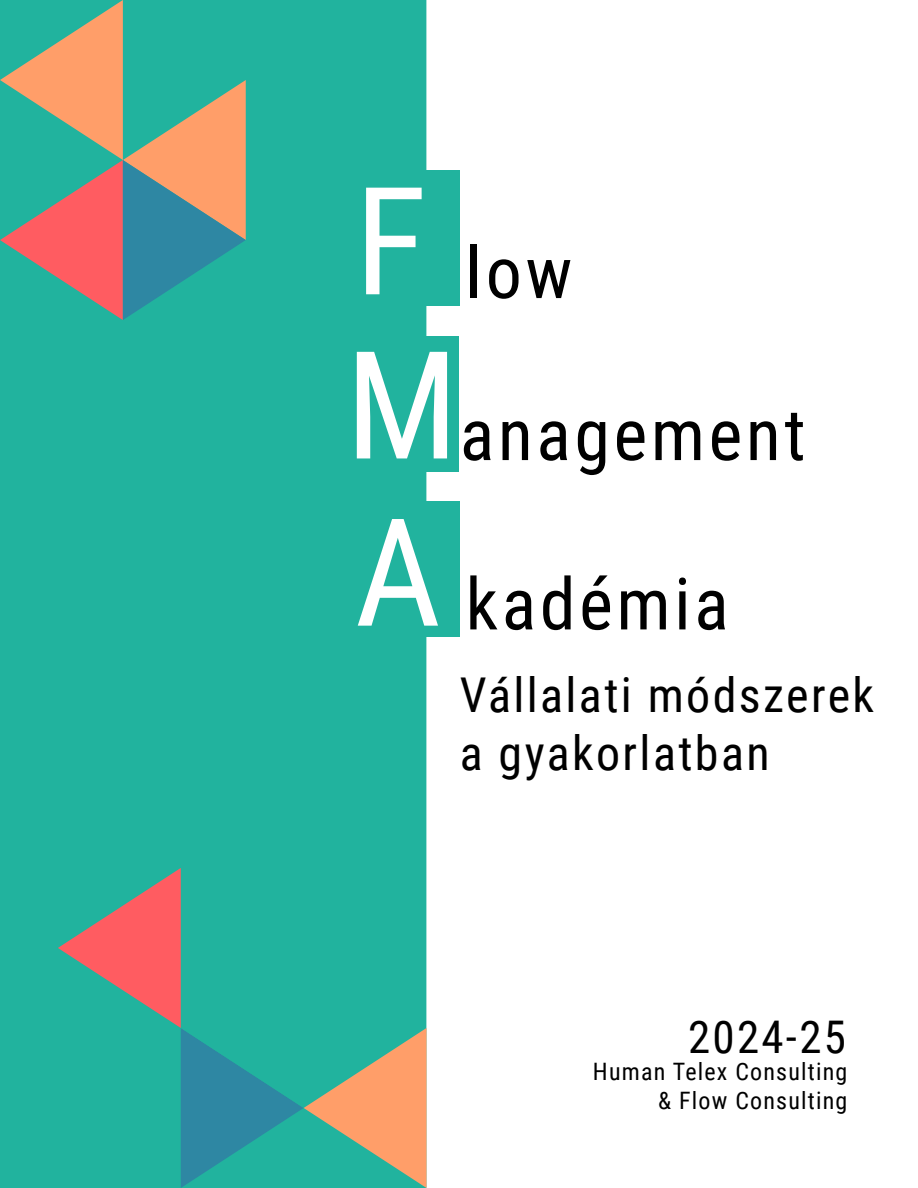
<style>
.page{position:relative;width:918px;height:1188px;background:#fff}
.page>*{position:absolute;margin:0;border:0;box-sizing:border-box;transform-origin:0 0}
.t1{font:150px "Roboto Condensed";color:#fff}
.t2{font:72px "Roboto Condensed";letter-spacing:.05em;color:#000}
.t3{font:48px/57.6px "Roboto Condensed";letter-spacing:.05em;color:#000}
.t4{font:45px "Roboto Condensed";letter-spacing:.05em;color:#000}
.t5{font:24px/28.8px "Roboto Condensed";letter-spacing:.05em;color:#000;text-align:right}
</style>
<div class="page">
<div style="left:0;top:0;width:426px;height:1188px;background:#21b39e"></div>
<svg style="left:58px;top:548px;width:369px;height:640px;background:#34ac99"></svg>
<svg style="left:0;top:0;width:246px;height:320px;background:#759d89"></svg>
<div style="left:334px;top:501px;width:126px;height:136px;background:#21b39e"></div>
<div style="left:334px;top:336px;width:125px;height:136px;background:#21b39e"></div>
<div style="left:334px;top:170px;width:126px;height:136px;background:#21b39e"></div>
<h1 class="t1" style="left:355px;top:136px;width:73px">F</h1>
<h2 class="t2" style="left:466px;top:222px;width:108px">low</h2>
<h1 class="t1" style="left:345px;top:300px;width:115px">M</h1>
<h2 class="t2" style="left:460px;top:384px;width:347px">anagement</h2>
<h1 class="t1" style="left:355px;top:467px;width:88px">A</h1>
<h2 class="t2" style="left:466px;top:553px;width:265px">kadémia</h2>
<h3 class="t3" style="left:460px;top:664px;width:416px">Vállalati módszerek a gyakorlatban</h3>
<h3 class="t4" style="left:688px;top:1005px;width:160px">2024-25</h3>
<p class="t5" style="left:593px;top:1056px;width:256px">Human Telex Consulting &amp; Flow Consulting</p>
</div>
